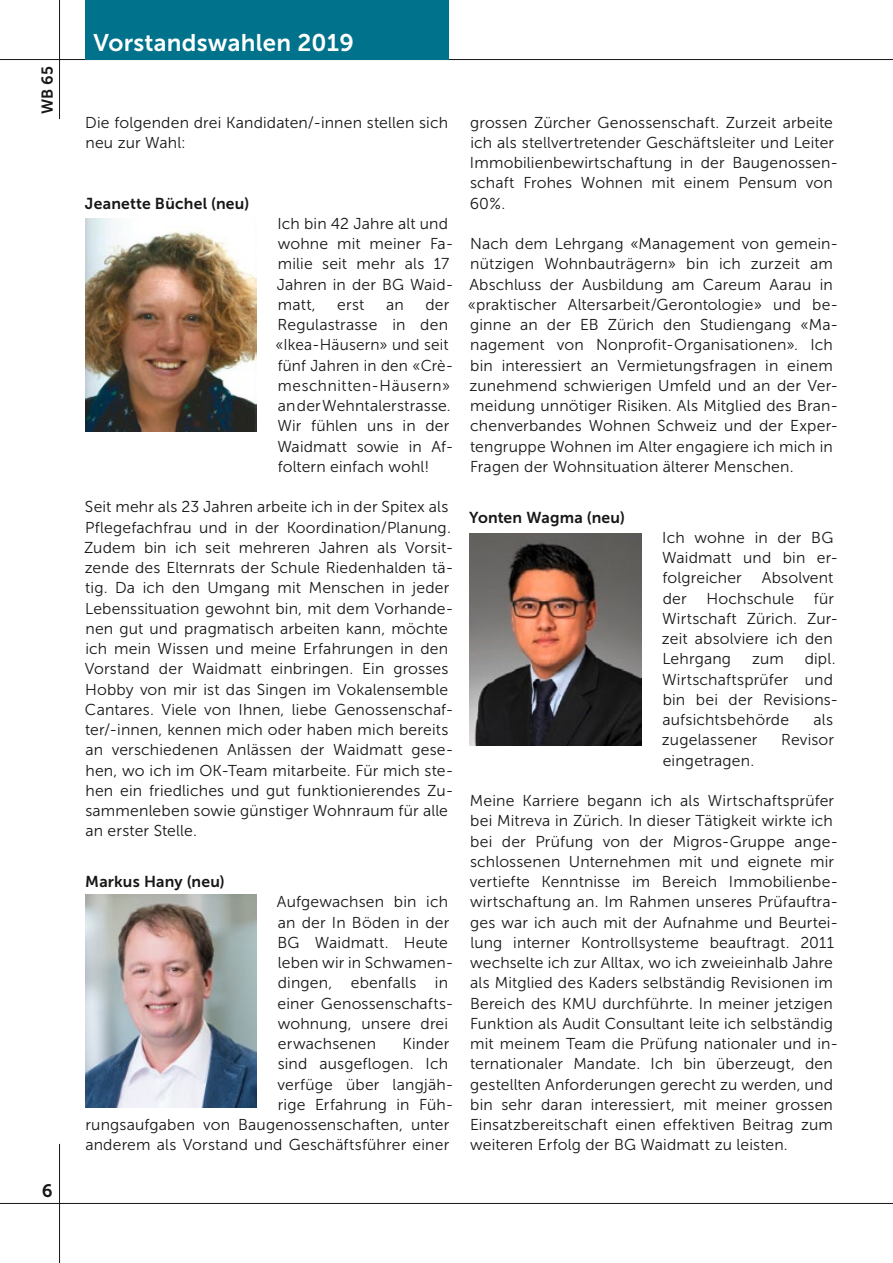
<style>
.page{position:relative;width:893px;height:1263px;background:#fff}
.page>*{position:absolute;margin:0;border:0;box-sizing:border-box;transform-origin:0 0}
.Ressort_links{font:24px "Museo Sans 700";letter-spacing:.01em;color:#fff}
.t1{font:18px "Museo Sans 700";color:#181716}
.Grundschrift{font:15.75px/20.2px "Museo Sans 300";letter-spacing:.01em;color:#181716}
.Untertitel{font:15.75px "Museo Sans 700";letter-spacing:.015em;color:#181716}
</style>
<div class="page">
<hr style="left:0;top:59px;width:893px;height:1px;background:#181716">
<hr style="left:0;top:1203px;width:893px;height:1px;background:#181716">
<hr style="left:59px;top:0;width:1px;height:119px;background:#181716">
<hr style="left:59px;top:1144px;width:1px;height:119px;background:#181716">
<div style="left:85px;top:0;width:364px;height:59px;background:#00728b"></div>
<img style="left:85px;top:219px;width:171px;height:212px">
<img style="left:470px;top:533px;width:171px;height:213px">
<img style="left:85px;top:894px;width:171px;height:213px">
<p class="Untertitel" style="left:39px;top:114px;width:50px;rotate:-90deg">WB 65</p>
<p class="t1" style="left:42px;top:1180px;width:12px">6</p>
<p class="Ressort_links" style="left:94px;top:29px;width:262px">Vorstandswahlen 2019</p>
<p class="Grundschrift" style="left:85px;top:112px;width:364px">Die folgenden drei Kandidaten/-innen stellen sich neu zur Wahl:</p>
<p class="Untertitel" style="left:85px;top:194px;width:166px">Jeanette Büchel (neu)</p>
<p class="Grundschrift" style="left:277px;top:213px;width:178px">Ich bin 42 Jahre alt und wohne mit meiner Fa&shy;milie seit mehr als 17<br>Jahren in der BG Waid&shy;matt,</p>
<p class="Grundschrift" style="left:275px;top:294px;width:180px;text-indent:150px">der<br>Regulastrasse in den «Ikea-Häusern» und seit fünf Jahren in den «Crè&shy;meschnitten-Häusern» an der Wehntalerstrasse.<br>Wir fühlen uns in der<br>Waidmatt sowie in Af&shy;foltern einfach wohl!</p>
<p class="Grundschrift" style="left:84px;top:497px;width:371px">Seit mehr als 23 Jahren arbeite ich in der Spitex als Pflegefachfrau und in der Koordination/Planung.<br>Zudem bin ich seit mehreren Jahren als Vorsit&shy;zende des Elternrats der Schule Riedenhalden tä&shy;tig. Da ich den Umgang mit Menschen in jeder Lebenssituation gewohnt bin, mit dem Vorhande&shy;nen gut und pragmatisch arbeiten kann, möchte ich mein Wissen und meine Erfahrungen in den Vorstand der Waidmatt einbringen. Ein grosses Hobby von mir ist das Singen im Vokalensemble Cantares. Viele von Ihnen, liebe Genossenschaf&shy;ter/-innen, kennen mich oder haben mich bereits an verschiedenen Anlässen der Waidmatt gese&shy;hen, wo ich im OK-Team mitarbeite. Für mich ste&shy;hen ein friedliches und gut funktionierendes Zu&shy;sammenleben sowie günstiger Wohnraum für alle an erster Stelle.</p>
<p class="Untertitel" style="left:85px;top:873px;width:141px">Markus Hany (neu)</p>
<p class="Grundschrift" style="left:277px;top:892px;width:175px">Aufgewachsen bin ich an der In Böden in der<br>BG Waidmatt. Heute leben wir in Schwamen&shy;dingen, ebenfalls in einer Genossenschafts&shy;wohnung, unsere drei erwachsenen</p>
<p class="Grundschrift" style="left:337px;top:294px;width:29px">erst</p>
<p class="Grundschrift" style="left:386px;top:294px;width:19px">an</p>
<p class="Grundschrift" style="left:402px;top:1034px;width:48px">Kinder</p>
<p class="Grundschrift" style="left:278px;top:1054px;width:172px">sind ausgeflogen. Ich</p>
<p class="Grundschrift" style="left:278px;top:1074px;width:177px">verfüge über langjäh-</p>
<p class="Grundschrift" style="left:278px;top:1094px;width:177px">rige Erfahrung in Füh-</p>
<p class="Grundschrift" style="left:85px;top:1115px;width:365px">rungsaufgaben von Baugenossenschaften, unter</p>
<p class="Grundschrift" style="left:85px;top:1135px;width:366px">anderem als Vorstand und Geschäftsführer einer</p>
<p class="Grundschrift" style="left:470px;top:112px;width:370px">grossen Zürcher Genossenschaft. Zurzeit arbeite ich als stellvertretender Geschäftsleiter und Leiter Immobilienbewirtschaftung in der Baugenossen&shy;schaft Frohes Wohnen mit einem Pensum von 60 %.</p>
<p class="Grundschrift" style="left:468px;top:234px;width:372px">Nach dem Lehrgang «Management von gemein&shy;nützigen Wohnbauträgern» bin ich zurzeit am Abschluss der Ausbildung am Careum Aarau in «praktischer Altersarbeit/Gerontologie» und be&shy;ginne an der EB Zürich den Studiengang «Ma&shy;nagement von Nonprofit-Organisationen». Ich bin interessiert an Vermietungsfragen in einem zunehmend schwierigen Umfeld und an der Ver&shy;meidung unnötiger Risiken. Als Mitglied des Bran&shy;chenverbandes Wohnen Schweiz und der Exper&shy;tengruppe Wohnen im Alter engagiere ich mich in Fragen der Wohnsituation älterer Menschen.</p>
<p class="Untertitel" style="left:469px;top:508px;width:157px">Yonten Wagma (neu)</p>
<p class="Grundschrift" style="left:662px;top:527px;width:178px">Ich wohne in der BG<br>Waidmatt und bin er&shy;folgreicher</p>
<p class="Grundschrift" style="left:762px;top:568px;width:73px">Absolvent</p>
<p class="Grundschrift" style="left:662px;top:588px;width:178px;text-indent:152px">für<br>Wirtschaft Zürich. Zur&shy;zeit absolviere ich den<br>Lehrgang</p>
<p class="Grundschrift" style="left:663px;top:588px;width:26px">der</p>
<p class="Grundschrift" style="left:706px;top:588px;width:89px">Hochschule</p>
<p class="Grundschrift" style="left:662px;top:649px;width:178px;text-indent:143px">dipl.<br>Wirtschaftsprüfer und bin bei der Revisions&shy;aufsichtsbehörde</p>
<p class="Grundschrift" style="left:752px;top:649px;width:33px">zum</p>
<p class="Grundschrift" style="left:813px;top:710px;width:21px">als</p>
<p class="Grundschrift" style="left:662px;top:730px;width:97px">zugelassener</p>
<p class="Grundschrift" style="left:781px;top:730px;width:55px">Revisor</p>
<p class="Grundschrift" style="left:663px;top:750px;width:93px">eingetragen.</p>
<p class="Grundschrift" style="left:470px;top:791px;width:370px">Meine Karriere begann ich als Wirtschaftsprüfer bei Mitreva in Zürich. In dieser Tätigkeit wirkte ich bei der Prüfung von der Migros-Gruppe ange&shy;schlossenen Unternehmen mit und eignete mir vertiefte Kenntnisse im Bereich Immobilienbe&shy;wirtschaftung an. Im Rahmen unseres Prüfauftra&shy;ges war ich auch mit der Aufnahme und Beurtei&shy;lung interner Kontrollsysteme beauftragt. 2011 wechselte ich zur Alltax, wo ich zweieinhalb Jahre als Mitglied des Kaders selbständig Revisionen im Bereich des KMU durchführte. In meiner jetzigen Funktion als Audit Consultant leite ich selbständig mit meinem Team die Prüfung nationaler und in&shy;ternationaler Mandate. Ich bin überzeugt, den gestellten Anforderungen gerecht zu werden, und bin sehr daran interessiert, mit meiner grossen Einsatzbereitschaft einen effektiven Beitrag zum weiteren Erfolg der BG Waidmatt zu leisten.</p>
</div>
